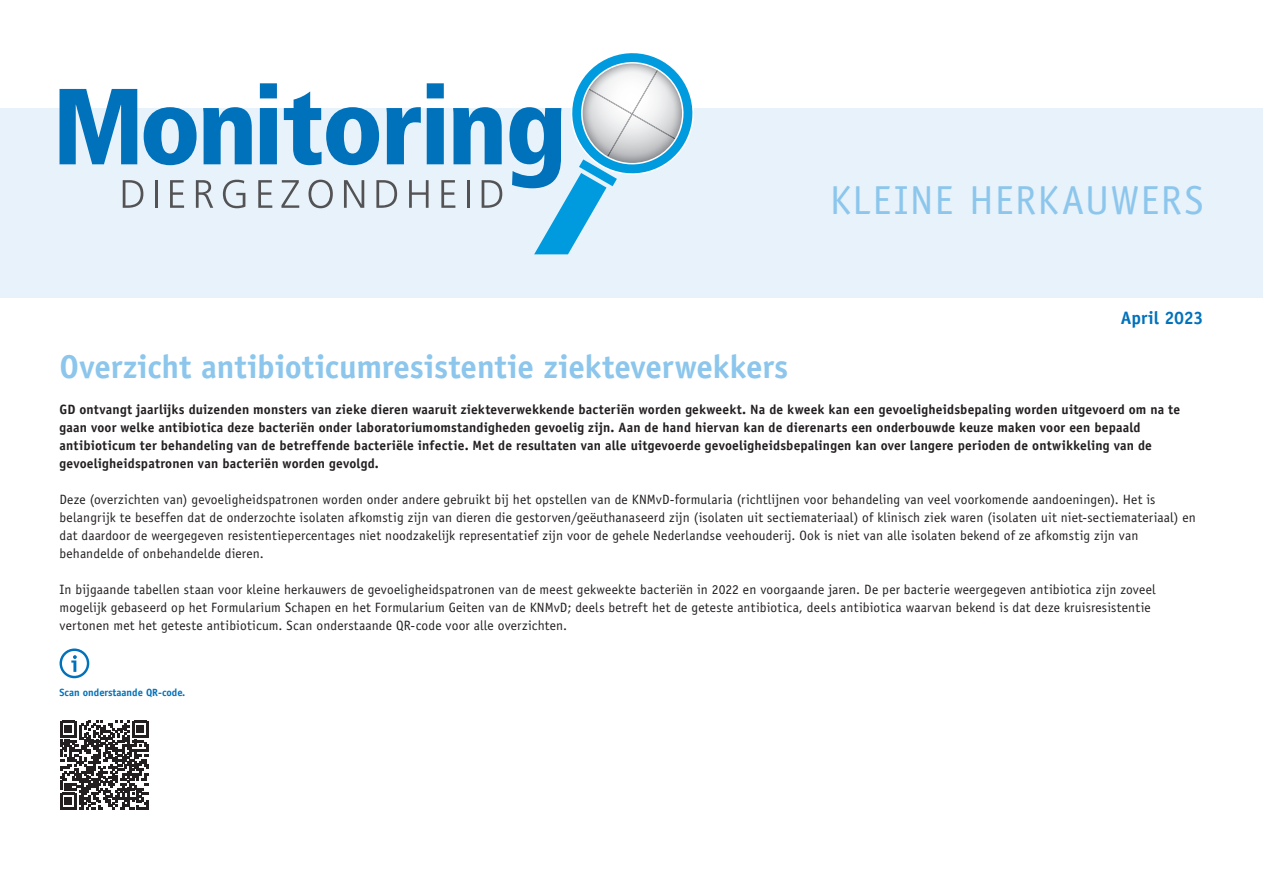
<style>
.page{position:relative;width:1263px;height:893px;background:#fff}
.page>*{position:absolute;margin:0;border:0;box-sizing:border-box;transform-origin:0 0}
.t1{font:40.5px "Officina Sans Std";letter-spacing:.035em;color:#8cc6ec}
.t2{font:700 33px "Officina Sans Std";letter-spacing:-.005em;color:#8cc6ec}
.t3{font:700 18px "Officina Sans Std";letter-spacing:-.01em;color:#0071bb}
.t4{font:13.5px/18px "Officina Sans Std";letter-spacing:.01em;color:#231f20}
.t5{font:700 13.5px/18px "Officina Sans Std";letter-spacing:.01em;color:#231f20}
.t6{font:700 10.5px "Officina Sans Std";color:#0071bb}
</style>
<div class="page">
<div style="left:0;top:108px;width:1263px;height:190px;background:#e7f2fa"></div>
<svg style="left:260px;top:83px;width:17px;height:81px"></svg>
<svg style="left:60px;top:89px;width:77px;height:75px"></svg>
<svg style="left:203px;top:107px;width:49px;height:57px"></svg>
<svg style="left:144px;top:107px;width:53px;height:58px"></svg>
<svg style="left:386px;top:107px;width:35px;height:57px"></svg>
<svg style="left:427px;top:83px;width:17px;height:81px"></svg>
<svg style="left:453px;top:107px;width:49px;height:57px"></svg>
<svg style="left:284px;top:91px;width:95px;height:74px"></svg>
<svg style="left:123px;top:180px;width:20px;height:28px"></svg>
<hr style="left:155px;top:180px;width:3px;height:28px;background:#535355">
<svg style="left:170px;top:180px;width:14px;height:28px"></svg>
<svg style="left:196px;top:180px;width:17px;height:28px"></svg>
<svg style="left:223px;top:180px;width:22px;height:28px"></svg>
<svg style="left:258px;top:180px;width:14px;height:28px"></svg>
<svg style="left:281px;top:180px;width:18px;height:28px"></svg>
<svg style="left:308px;top:180px;width:25px;height:28px"></svg>
<svg style="left:344px;top:180px;width:20px;height:28px"></svg>
<svg style="left:376px;top:180px;width:21px;height:28px"></svg>
<svg style="left:409px;top:180px;width:20px;height:28px"></svg>
<svg style="left:441px;top:180px;width:14px;height:28px"></svg>
<hr style="left:467px;top:180px;width:2px;height:28px;background:#535355">
<svg style="left:482px;top:180px;width:20px;height:28px"></svg>
<svg style="left:509px;top:53px;width:185px;height:201px"></svg>
<svg style="left:60px;top:648px;width:29px;height:30px"></svg>
<svg style="left:60px;top:721px;width:89px;height:88px"></svg>
<h1 class="t1" style="left:830px;top:177px;width:375px">KLEINE HERKAUWERS</h1>
<h3 class="t3" style="left:1121px;top:307px;width:84px">April 2023</h3>
<h2 class="t2" style="left:60px;top:346px;width:730px">Overzicht antibioticumresistentie ziekteverwekkers</h2>
<p class="t5" style="left:60px;top:400px;width:1122px">GD ontvangt jaarlijks duizenden monsters van zieke dieren waaruit ziekteverwekkende bacteriën worden gekweekt. Na de kweek kan een gevoeligheidsbepaling worden uitgevoerd om na te gaan voor welke antibiotica deze bacteriën onder laboratoriumomstandigheden gevoelig zijn. Aan de hand hiervan kan de dierenarts een onderbouwde keuze maken voor een bepaald antibioticum ter behandeling van de betreffende bacteriële infectie. Met de resultaten van alle uitgevoerde gevoeligheidsbepalingen kan over langere perioden de ontwikkeling van de gevoeligheidspatronen van bacteriën worden gevolgd.</p>
<p class="t4" style="left:60px;top:490px;width:1138px">Deze (overzichten van) gevoeligheidspatronen worden onder andere gebruikt bij het opstellen van de KNMvD-formularia (richtlijnen voor behandeling van veel voorkomende aandoeningen). Het is belangrijk te beseffen dat de onderzochte isolaten afkomstig zijn van dieren die gestorven/geëuthanaseerd zijn (isolaten uit sectiemateriaal) of klinisch ziek waren (isolaten uit niet-sectiemateriaal) en dat daardoor de weergegeven resistentiepercentages niet noodzakelijk representatief zijn voor de gehele Nederlandse veehouderij. Ook is niet van alle isolaten bekend of ze afkomstig zijn van behandelde of onbehandelde dieren.</p>
<p class="t4" style="left:60px;top:580px;width:1097px">In bijgaande tabellen staan voor kleine herkauwers de gevoeligheidspatronen van de meest gekweekte bacteriën in 2022 en voorgaande jaren. De per bacterie weergegeven antibiotica zijn zoveel mogelijk gebaseerd op het Formularium Schapen en het Formularium Geiten van de KNMvD; deels betreft het de geteste antibiotica, deels antibiotica waarvan bekend is dat deze kruisresistentie vertonen met het geteste antibioticum. Scan onderstaande QR-code voor alle overzichten.</p>
<p class="t6" style="left:60px;top:686px;width:127px">Scan onderstaande QR-code.</p>
</div>
